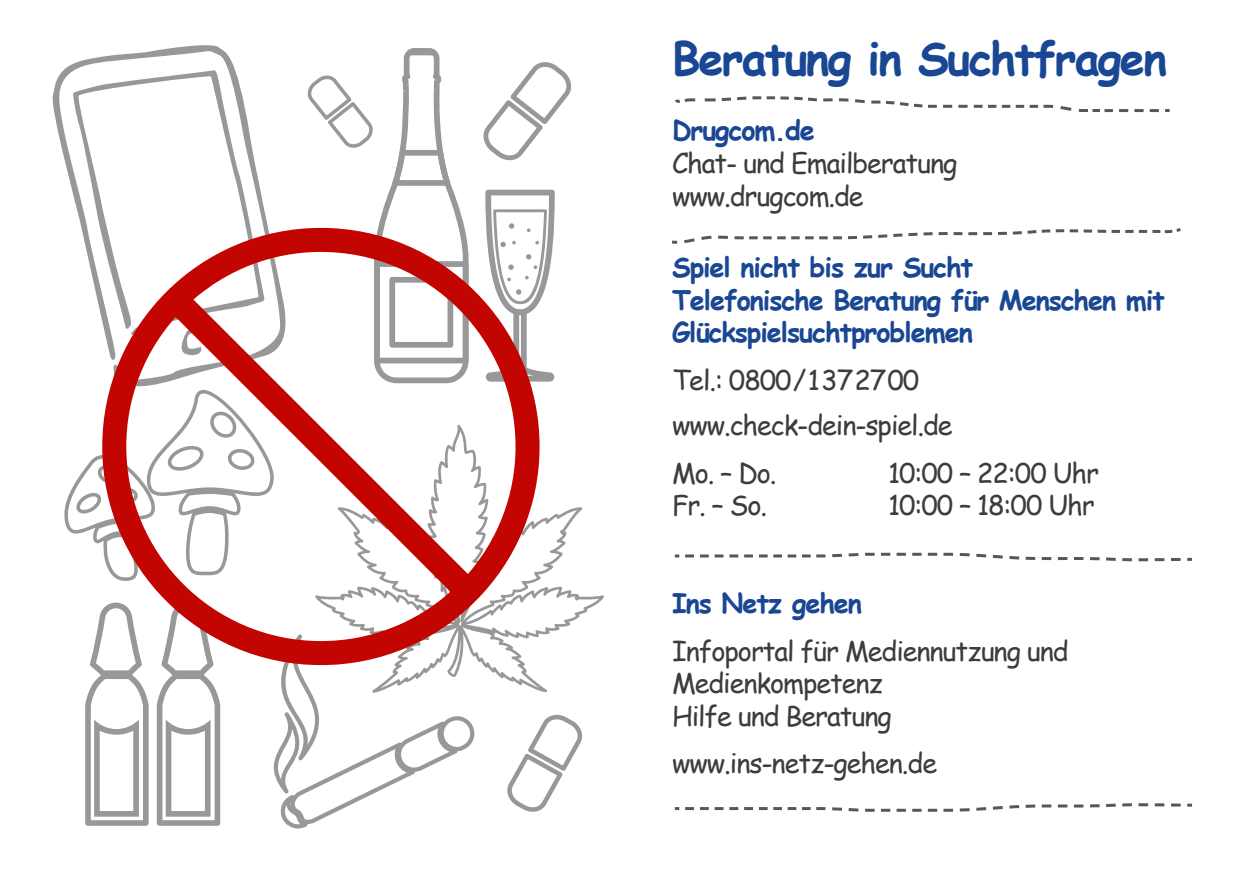
<style>
.page{position:relative;width:1259px;height:893px;background:#fff}
.page>*{position:absolute;margin:0;border:0;box-sizing:border-box;transform-origin:0 0}
.t1{font:700 45.3px "Comic Sans MS";letter-spacing:-.04em;color:#1a4793}
.t2{font:27px/32.7px "Comic Sans MS";letter-spacing:-.04em;color:#3c3c3b}
.t3{font:700 27px/32.7px "Comic Sans MS";letter-spacing:-.04em;color:#1a4793}
</style>
<div class="page">
<svg style="left:52px;top:45px;width:216px;height:275px"></svg>
<svg style="left:675px;top:96px;width:495px;height:17px"></svg>
<svg style="left:672px;top:228px;width:509px;height:16px"></svg>
<svg style="left:485px;top:190px;width:70px;height:192px"></svg>
<svg style="left:64px;top:455px;width:38px;height:89px"></svg>
<svg style="left:483px;top:431px;width:121px;height:262px"></svg>
<svg style="left:85px;top:610px;width:64px;height:216px"></svg>
<svg style="left:157px;top:665px;width:63px;height:161px"></svg>
<svg style="left:483px;top:62px;width:89px;height:99px"></svg>
<svg style="left:507px;top:714px;width:76px;height:98px"></svg>
<svg style="left:307px;top:48px;width:158px;height:180px"></svg>
<svg style="left:273px;top:665px;width:202px;height:163px"></svg>
<svg style="left:102px;top:228px;width:437px;height:437px"></svg>
<svg style="left:674px;top:552px;width:519px;height:10px"></svg>
<svg style="left:674px;top:803px;width:519px;height:9px"></svg>
<h1 class="t1" style="left:672px;top:25px;width:496px">Beratung in Suchtfragen</h1>
<p class="t3" style="left:672px;top:113px;width:144px">Drugcom.de</p>
<p class="t2" style="left:672px;top:146px;width:287px">Chat- und Emailberatung www.drugcom.de</p>
<p class="t3" style="left:672px;top:250px;width:494px">Spiel nicht bis zur Sucht<br>Telefonische Beratung für Menschen mit<br>Glückspielsuchtproblemen</p>
<p class="t2" style="left:672px;top:356px;width:282px;line-height:46.5px">Tel.: 0800/1372700 www.check-dein-spiel.de<br>Mo. – Do.</p>
<p class="t2" style="left:888px;top:456px;width:212px">10:00 – 22:00 Uhr</p>
<p class="t2" style="left:672px;top:488px;width:97px">Fr. – So.</p>
<p class="t2" style="left:888px;top:488px;width:208px">10:00 – 18:00 Uhr</p>
<p class="t3" style="left:672px;top:586px;width:191px">Ins Netz gehen</p>
<p class="t2" style="left:672px;top:634px;width:398px">Infoportal für Mediennutzung und<br>Medienkompetenz<br>Hilfe und Beratung</p>
<p class="t2" style="left:672px;top:746px;width:267px">www.ins-netz-gehen.de</p>
</div>
